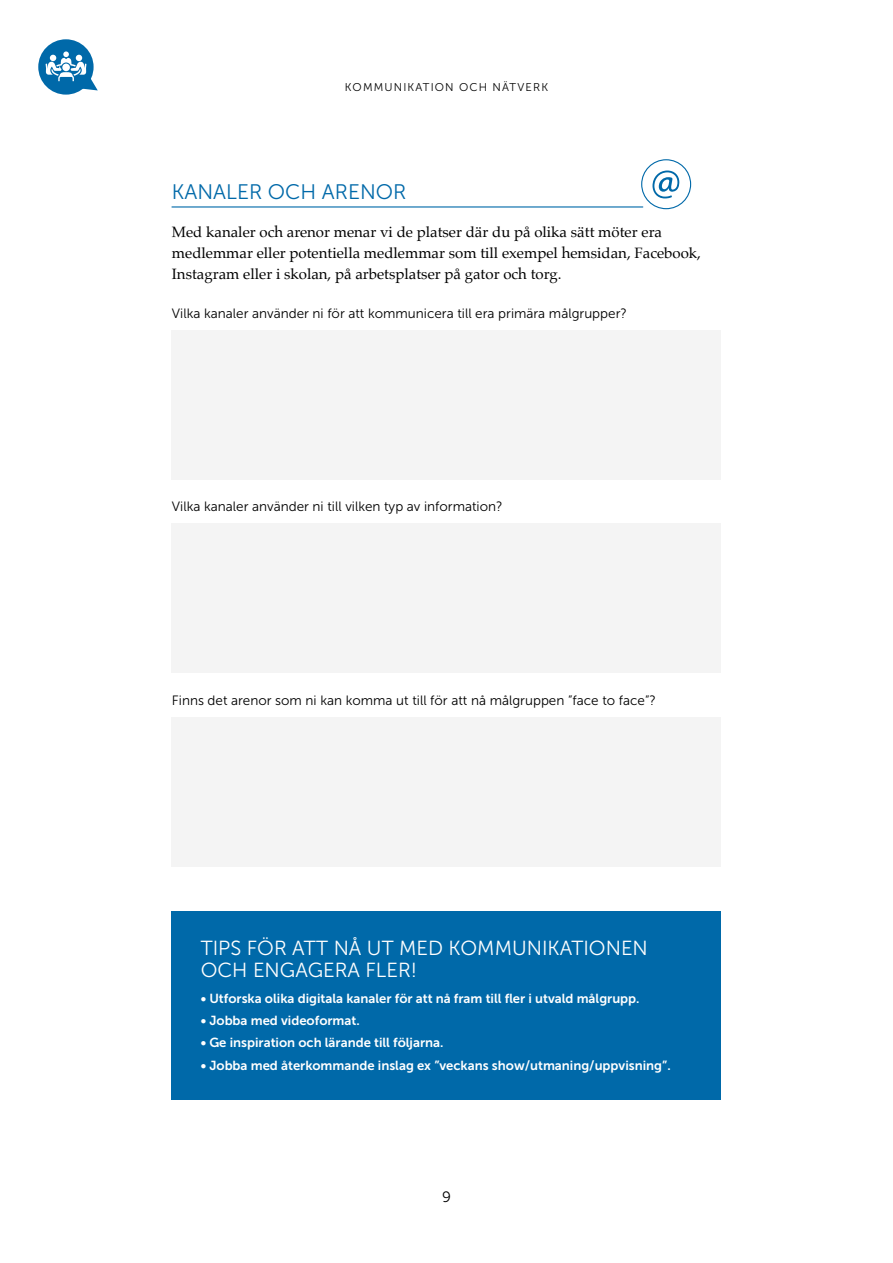
<style>
.page{position:relative;width:893px;height:1263px;background:#fff}
.page>*{position:absolute;margin:0;border:0;box-sizing:border-box;transform-origin:0 0}
.t1{font:21px "Museo Sans 300";color:#0069a9}
.t2{font:20.4px/22.5px "Museo Sans 300";color:#fff}
.t3{font:15px/21px "Palatino";color:#000}
.t4{font:15px "Museo Sans 300";color:#000}
.t5{font:13.5px "Museo Sans 300";color:#000}
.t6{font:13.05px "Museo Sans 700";color:#fff}
.t7{font:11.25px "Museo Sans 300";letter-spacing:.1em;color:#000}
</style>
<div class="page">
<div style="left:172px;top:330px;width:549px;height:149px;background:#f4f4f4"></div>
<div style="left:172px;top:524px;width:549px;height:149px;background:#f4f4f4"></div>
<div style="left:172px;top:717px;width:549px;height:149px;background:#f4f4f4"></div>
<div style="left:641px;top:159px;width:50px;height:50px;border:1px solid #0069a9;border-radius:50%"></div>
<hr style="left:172px;top:206px;width:471px;height:2px;background:#0069a9">
<svg style="left:652px;top:171px;width:27px;height:27px"></svg>
<div style="left:172px;top:910px;width:549px;height:189px;background:#0069a9"></div>
<div style="left:38px;top:39px;width:56px;height:56px;background:#0069a9;border-radius:50%"></div>
<svg style="left:46px;top:51px;width:52px;height:39px"></svg>
<p class="t7" style="left:345px;top:81px;width:205px">KOMMUNIKATION OCH NÄTVERK</p>
<h1 class="t1" style="left:172px;top:180px;width:236px">KANALER OCH ARENOR</h1>
<p class="t3" style="left:172px;top:222px;width:531px">Med kanaler och arenor menar vi de platser där du på olika sätt möter era medlemmar eller potentiella medlemmar som till exempel hemsidan, Facebook,<br>Instagram eller i skolan, på arbetsplatser på gator och torg.</p>
<p class="t5" style="left:172px;top:306px;width:457px">Vilka kanaler använder ni för att kommunicera till era primära målgrupper?</p>
<p class="t5" style="left:172px;top:499px;width:332px">Vilka kanaler använder ni till vilken typ av information?</p>
<p class="t5" style="left:172px;top:693px;width:486px">Finns det arenor som ni kan komma ut till för att nå målgruppen ”face to face”?</p>
<h2 class="t2" style="left:201px;top:936px;width:449px">TIPS FÖR ATT NÅ UT MED KOMMUNIKATIONEN<br>OCH ENGAGERA FLER!</h2>
<p class="t6" style="left:201px;top:991px;width:440px">• Utforska olika digitala kanaler för att nå fram till fler i utvald målgrupp.</p>
<p class="t6" style="left:201px;top:1013px;width:161px">• Jobba med videoformat.</p>
<p class="t6" style="left:201px;top:1035px;width:244px">• Ge inspiration och lärande till följarna.</p>
<p class="t6" style="left:201px;top:1058px;width:471px">• Jobba med återkommande inslag ex ”veckans show/utmaning/uppvisning”.</p>
<p class="t4" style="left:442px;top:1189px;width:10px">9</p>
</div>
